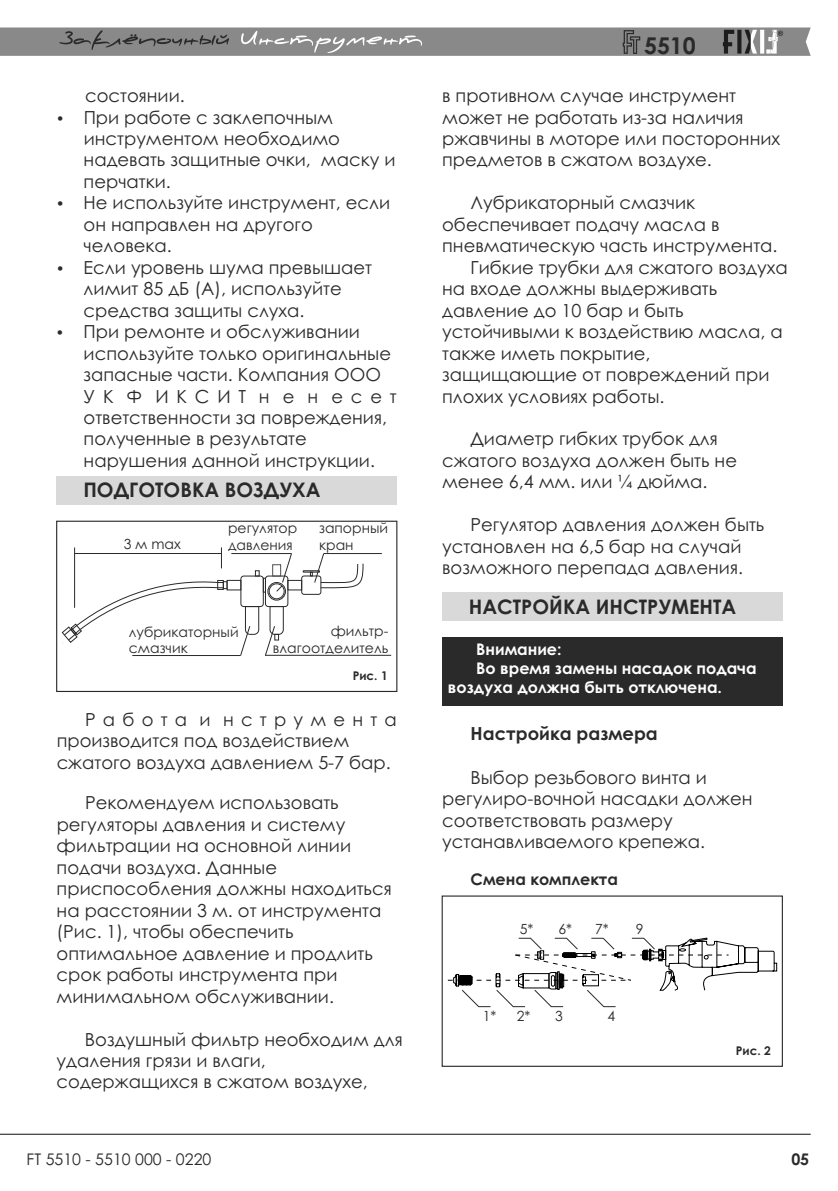
<style>
.page{position:relative;width:838px;height:1191px;background:#fff}
.page>*{position:absolute;margin:0;border:0;box-sizing:border-box;transform-origin:0 0}
.t1{font:700 23.2px "Century Gothic";color:#2a2a2a}
.t2{font:700 20px "Century Gothic";color:#2a2a2a}
.t3{font:18px/21.4px "Century Gothic";color:#2a2a2a}
.t4{font:700 18px "Century Gothic";color:#2a2a2a}
.t5{font:700 16px "Century Gothic";color:#fefefe}
.t6{font:16px "Century Gothic";color:#2a2a2a}
.t7{font:700 16px "Century Gothic";color:#2a2a2a}
.t8{font:14px/16.6px "Century Gothic";color:#2a2a2a}
.t9{font:700 12px "Century Gothic";color:#2a2a2a}
</style>
<div class="page">
<div style="left:442px;top:637px;width:340px;height:68px;background:#2a2a2a"></div>
<hr style="left:0;top:1133px;width:811px;height:1px;background:#2a2a2a">
<div style="left:57px;top:475px;width:340px;height:29px;background:#d9d9d9"></div>
<svg style="left:62px;top:578px;width:165px;height:65px"></svg>
<div style="left:227px;top:580px;width:14px;height:10px;border:1px solid #2a2a2a"></div>
<div style="left:241px;top:575px;width:23px;height:31px;border:1px solid #2a2a2a;border-radius:3px"></div>
<div style="left:265px;top:575px;width:23px;height:31px;border:1px solid #2a2a2a;border-radius:3px"></div>
<div style="left:263px;top:577px;width:3px;height:15px;border:1px solid #2a2a2a"></div>
<div style="left:268px;top:582px;width:18px;height:18px;border:1px solid #2a2a2a;border-radius:50%"></div>
<div style="left:269px;top:583px;width:15px;height:16px;border:1px solid #2a2a2a;border-radius:50%"></div>
<div style="left:288px;top:580px;width:14px;height:10px;border:1px solid #2a2a2a"></div>
<div style="left:301px;top:575px;width:20px;height:19px;border:1px solid #2a2a2a;border-radius:2px"></div>
<svg style="left:255px;top:570px;width:4px;height:6px"></svg>
<div style="left:272px;top:564px;width:9px;height:12px;border:1px solid #4f4f4f"></div>
<svg style="left:265px;top:606px;width:19px;height:50px"></svg>
<svg style="left:240px;top:606px;width:19px;height:50px"></svg>
<hr style="left:74px;top:547px;width:1px;height:60px;background:#2a2a2a">
<hr style="left:75px;top:553px;width:146px;height:1px;background:#2a2a2a">
<svg style="left:276px;top:554px;width:16px;height:38px"></svg>
<svg style="left:303px;top:553px;width:61px;height:36px"></svg>
<svg style="left:221px;top:547px;width:1px;height:21px"></svg>
<hr style="left:231px;top:553px;width:61px;height:1px;background:#2a2a2a">
<hr style="left:324px;top:553px;width:58px;height:1px;background:#2a2a2a">
<hr style="left:265px;top:654px;width:126px;height:1px;background:#2a2a2a">
<hr style="left:132px;top:655px;width:109px;height:1px;background:#2a2a2a">
<div style="left:56px;top:520px;width:341px;height:171px;border:1px solid #2a2a2a"></div>
<div style="left:442px;top:592px;width:340px;height:28px;background:#d9d9d9"></div>
<svg style="left:448px;top:937px;width:329px;height:69px"></svg>
<div style="left:442px;top:895px;width:341px;height:171px;border:1px solid #2a2a2a"></div>
<svg style="left:0;top:27px;width:811px;height:29px;background:#8b8b8b"></svg>
<p class="t3" style="left:84px;top:86px;width:315px">состоянии.<br>При работе с заклепочным инструментом необходимо надевать защитные очки, маску и перчатки.<br>Не используйте инструмент, если он направлен на другого человека.<br>Если уровень шума превышает лимит 85 дБ (А), используйте средства защиты слуха.<br>При ремонте и обслуживании используйте только оригинальные запасные части. Компания ООО<br>УК Ф ИКСИТ н е н есет ответственности за повреждения, полученные в результате нарушения данной инструкции.</p>
<p class="t2" style="left:83px;top:482px;width:239px">ПОДГОТОВКА ВОЗДУХА</p>
<p class="t8" style="left:124px;top:536px;width:59px">3 м max</p>
<p class="t8" style="left:228px;top:520px;width:71px">регулятор давления</p>
<p class="t8" style="left:319px;top:521px;width:70px">запорный кран</p>
<p class="t8" style="left:129px;top:624px;width:111px">лубрикаторный смазчик</p>
<p class="t8" style="left:273px;top:623px;width:117px;text-align:right">фильтр&shy;влагоотделитель</p>
<p class="t9" style="left:353px;top:670px;width:37px">Рис. 1</p>
<p class="t3" style="left:57px;top:710px;width:342px;text-indent:28px">Работа и нструмента производится под воздействием сжатого воздуха давлением 5-7 бар.</p>
<p class="t3" style="left:57px;top:793px;width:337px;text-indent:28px">Рекомендуем использовать регуляторы давления и систему фильтрации на основной линии подачи воздуха. Данные приспособления должны находиться на расстоянии 3 м. от инструмента (Рис. 1), чтобы обеспечить оптимальное давление и продлить срок работы инструмента при минимальном обслуживании.</p>
<p class="t3" style="left:57px;top:1029px;width:348px;text-indent:28px">Воздушный фильтр необходим для удаления грязи и влаги, содержащихся в сжатом воздухе,</p>
<p class="t6" style="left:27px;top:1152px;width:186px">FT 5510 - 5510 000 - 0220</p>
<p class="t1" style="left:644px;top:36px;width:53px">5510</p>
<p class="t3" style="left:442px;top:86px;width:340px">в противном случае инструмент может не работать из-за наличия ржавчины в моторе или посторонних предметов в сжатом воздухе.</p>
<p class="t3" style="left:471px;top:194px;width:226px">Лубрикаторный смазчик</p>
<p class="t3" style="left:442px;top:215px;width:279px">обеспечивает подачу масла в</p>
<p class="t3" style="left:442px;top:236px;width:337px">пневматическую часть инструмента.</p>
<p class="t3" style="left:471px;top:258px;width:319px">Гибкие трубки для сжатого воздуха</p>
<p class="t3" style="left:442px;top:279px;width:277px">на входе должны выдерживать</p>
<p class="t3" style="left:442px;top:301px;width:243px">давление до 10 бар и быть</p>
<p class="t3" style="left:442px;top:322px;width:342px">устойчивыми к воздействию масла, а</p>
<p class="t3" style="left:442px;top:344px;width:210px">также иметь покрытие,</p>
<p class="t3" style="left:442px;top:365px;width:329px">защищающие от повреждений при</p>
<p class="t3" style="left:442px;top:387px;width:224px">плохих условиях работы.</p>
<p class="t3" style="left:442px;top:429px;width:296px;text-indent:28px">Диаметр гибких трубок для сжатого воздуха должен быть не менее 6,4 мм. или ¼ дюйма.</p>
<p class="t3" style="left:442px;top:515px;width:324px;text-indent:28px">Регулятор давления должен быть установлен на 6,5 бар на случай возможного перепада давления.</p>
<p class="t2" style="left:469px;top:598px;width:269px">НАСТРОЙКА ИНСТРУМЕНТА</p>
<p class="t5" style="left:476px;top:642px;width:87px">Внимание:</p>
<p class="t5" style="left:476px;top:661px;width:282px">Во время замены насадок подача</p>
<p class="t5" style="left:448px;top:681px;width:276px">воздуха должна быть отключена.</p>
<p class="t4" style="left:471px;top:726px;width:189px">Настройка размера</p>
<p class="t3" style="left:442px;top:768px;width:312px;text-indent:28px">Выбор резьбового винта и регулиро-вочной насадки должен соответствовать размеру устанавливаемого крепежа.</p>
<p class="t7" style="left:471px;top:872px;width:149px">Смена комплекта</p>
<p class="t8" style="left:520px;top:921px;width:15px">5*</p>
<p class="t8" style="left:558px;top:921px;width:15px">6*</p>
<p class="t8" style="left:595px;top:921px;width:15px">7*</p>
<p class="t8" style="left:636px;top:921px;width:9px">9</p>
<p class="t8" style="left:483px;top:1008px;width:15px">1*</p>
<p class="t8" style="left:517px;top:1008px;width:15px">2*</p>
<p class="t8" style="left:555px;top:1008px;width:9px">3</p>
<p class="t8" style="left:607px;top:1008px;width:9px">4</p>
<p class="t9" style="left:736px;top:1045px;width:37px">Рис. 2</p>
<p class="t7" style="left:791px;top:1152px;width:19px">05</p>
</div>
